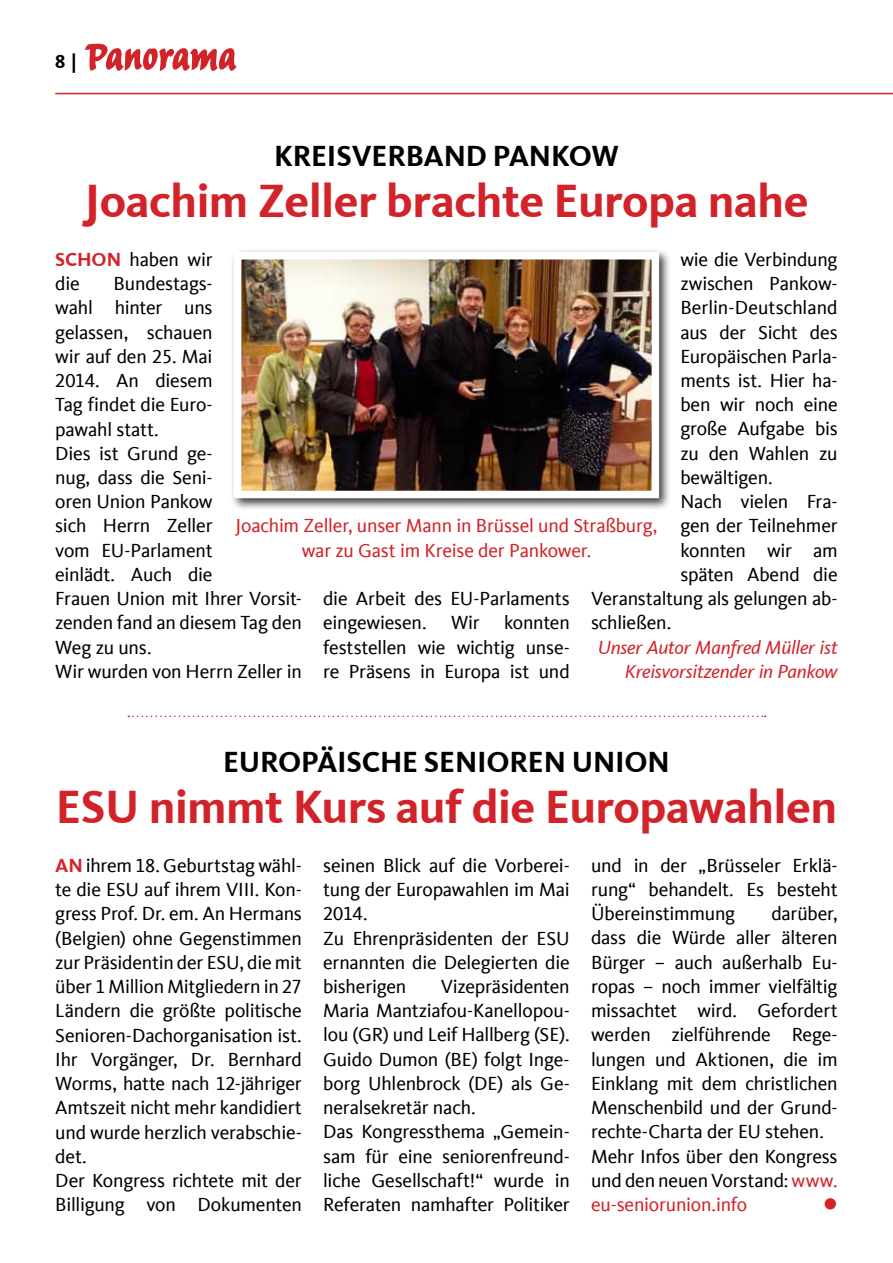
<style>
.page{position:relative;width:893px;height:1263px;background:#fff}
.page>*{position:absolute;margin:0;border:0;box-sizing:border-box;transform-origin:0 0}
.t1{font:700 48px "CDU Kievit Tab";letter-spacing:-.015em;color:#d2232a}
.t2{font:700 30px "CDU Kievit Tab";letter-spacing:-.005em;color:#000}
.t3{font:19.5px/24.3px "CDU Kievit Tab";letter-spacing:-.01em;color:#000}
.t4{font:19.5px/24.3px "CDU Kievit Tab";letter-spacing:-.01em;color:#d2232a;text-align:center}
.t5{font:italic 19.5px/24.3px "CDU Kievit Tab";letter-spacing:-.01em;color:#d2232a;text-align:right}
.t6{font:700 19.5px "CDU Kievit Tab";color:#000}
.t7{font:19.5px "Wingdings";color:#d2232a}
.s1{font-weight:700;color:#d2232a}
.s2{color:#d2232a}
</style>
<div class="page">
<hr style="left:55px;top:93px;width:838px;height:1px;background:#d2232a">
<svg style="left:85px;top:43px;width:152px;height:28px"></svg>
<div style="left:230px;top:248px;width:442px;height:262px;background:#000;opacity:.75"></div>
<img style="left:243px;top:261px;width:407px;height:228px">
<div style="left:234px;top:252px;width:425px;height:246px;border:8px solid #fff"></div>
<svg style="left:128px;top:715px;width:638px;height:2px"></svg>
<p class="t6" style="left:55px;top:50px;width:23px">8 |</p>
<h2 class="t2" style="left:274px;top:138px;width:18px">kreisverba</h2>
<h2 class="t2" style="left:444px;top:138px;width:177px">ndpankow</h2>
<h1 class="t1" style="left:84px;top:172px;width:726px">Joachim Zeller brachte Europa nahe</h1>
<p class="t3" style="left:680px;top:247px;width:159px">wie die Verbindung</p>
<p class="t3" style="left:680px;top:272px;width:159px">zwischen Pankow-</p>
<p class="t3" style="left:680px;top:296px;width:159px">Berlin-Deutschland</p>
<p class="t3" style="left:680px;top:320px;width:159px">aus der Sicht des</p>
<p class="t3" style="left:680px;top:344px;width:159px">Europäischen Parla-</p>
<p class="t3" style="left:680px;top:368px;width:159px">ments ist. Hier ha-</p>
<p class="t3" style="left:680px;top:393px;width:159px">ben wir noch eine</p>
<p class="t3" style="left:680px;top:417px;width:159px">große Aufgabe bis</p>
<p class="t3" style="left:680px;top:441px;width:159px">zu den Wahlen zu</p>
<p class="t3" style="left:680px;top:465px;width:94px">bewältigen.</p>
<p class="t3" style="left:680px;top:490px;width:159px">Nach vielen Fra-</p>
<p class="t3" style="left:680px;top:514px;width:159px">gen der Teilnehmer</p>
<p class="t3" style="left:680px;top:538px;width:159px">konnten wir am</p>
<p class="t3" style="left:680px;top:562px;width:159px">späten Abend die</p>
<p class="t3" style="left:591px;top:587px;width:248px">Veranstaltung als gelungen ab-</p>
<p class="t3" style="left:591px;top:611px;width:82px">schließen.</p>
<p class="t5" style="left:598px;top:635px;width:241px">Unser Autor Manfred Müller ist<br>Kreisvorsitzender in Pankow</p>
<p class="t3" style="left:55px;top:247px;width:159px"><span class="s1">schon</span> haben wir die</p>
<p class="t3" style="left:55px;top:272px;width:248px;text-indent:58px">Bundestags-<br>wahl hinter uns<br>gelassen, schauen<br>wir auf den 25. Mai<br>2014. An diesem<br>Tag findet die Euro-<br>pawahl statt.<br>Dies ist Grund ge-<br>nug, dass die Seni-<br>oren Union Pankow<br>sich Herrn Zeller<br>vom EU-Parlament<br>einlädt. Auch die<br>Frauen Union mit Ihrer Vorsit&shy;zenden fand an diesem Tag den<br>Weg zu uns.<br>Wir wurden von Herrn Zeller in</p>
<p class="t4" style="left:236px;top:514px;width:423px">Joachim Zeller, unser Mann in Brüssel und Straßburg, war zu Gast im Kreise der Pankower.</p>
<p class="t3" style="left:323px;top:587px;width:248px">die Arbeit des EU-Parlaments eingewiesen.</p>
<p class="t3" style="left:323px;top:611px;width:248px;text-align:justify;text-indent:128px">Wir konnten feststellen wie wichtig unse&shy;re Präsens in Europa ist und</p>
<h2 class="t2" style="left:223px;top:744px;width:36px">Europ</h2>
<h2 class="t2" style="left:317px;top:744px;width:177px">äische Seniore</h2>
<h2 class="t2" style="left:544px;top:744px;width:128px">n Union</h2>
<h1 class="t1" style="left:56px;top:778px;width:783px">ESU nimmt Kurs auf die Europawahlen</h1>
<p class="t3" style="left:591px;top:853px;width:248px;text-align:justify">und in der „Brüsseler Erklä&shy;rung“ behandelt. Es besteht Übereinstimmung</p>
<p class="t3" style="left:323px;top:853px;width:248px">seinen Blick auf die Vorberei&shy;tung der Europawahlen im Mai<br>2014.<br>Zu Ehrenpräsidenten der ESU ernannten die Delegierten die bisherigen</p>
<p class="t3" style="left:55px;top:853px;width:248px"><span class="s1">an</span> ihrem 18. Geburtstag wähl&shy;te die ESU auf ihrem VIII. Kon&shy;gress Prof. Dr. em. An Hermans (Belgien) ohne Gegenstimmen zur Präsidentin der ESU, die mit über 1 Million Mitgliedern in 27<br>Ländern die größte politische<br>Senioren-Dachorganisation ist.<br>Ihr Vorgänger, Dr. Bernhard<br>Worms, hatte nach 12-jähriger<br>Amtszeit nicht mehr kandidiert und wurde herzlich verabschie&shy;det.<br>Der Kongress richtete mit der<br>Billigung von Dokumenten</p>
<p class="t3" style="left:591px;top:902px;width:248px;text-indent:180px">darüber, dass die Würde aller älteren<br>Bürger – auch außerhalb Eu&shy;ropas – noch immer vielfältig missachtet wird. Gefordert werden zielführende Rege&shy;lungen und Aktionen, die im<br>Einklang mit dem christlichen<br>Menschenbild und der Grund&shy;rechte-Charta der EU stehen.<br>Mehr Infos über den Kongress und den neuen Vorstand: <span class="s2">www. eu-seniorunion.info</span></p>
<p class="t3" style="left:323px;top:974px;width:248px;text-indent:118px">Vizepräsidenten<br>Maria Mantziafou-Kanellopou&shy;lou (GR) und Leif Hallberg (SE).<br>Guido Dumon (BE) folgt Inge&shy;borg Uhlenbrock (DE) als Ge&shy;neralsekretär nach.<br>Das Kongressthema „Gemein&shy;sam für eine seniorenfreund&shy;liche Gesellschaft!“ wurde in<br>Referaten namhafter Politiker</p>
<p class="t7" style="left:823px;top:1193px;width:16px">●</p>
</div>
